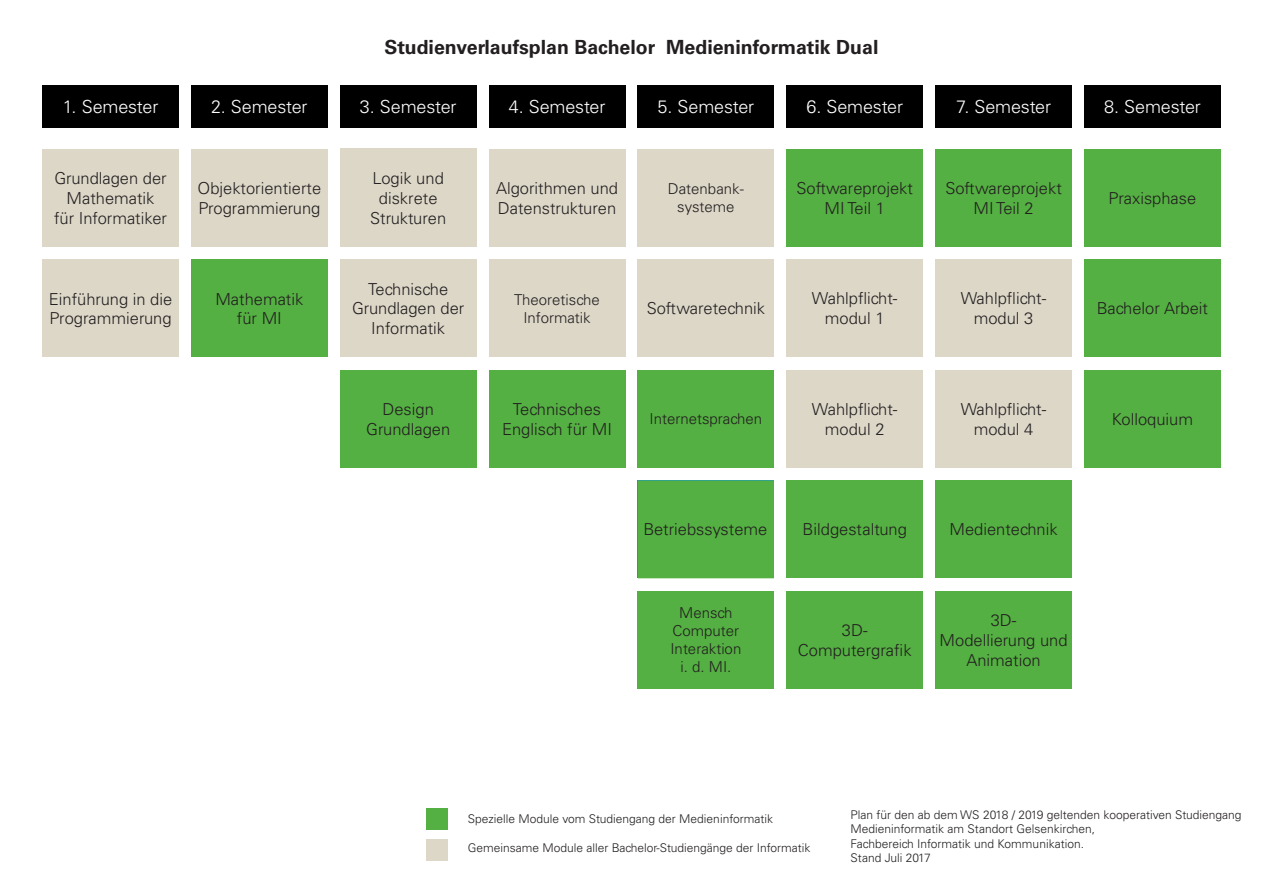
<style>
.page{position:relative;width:1263px;height:893px;background:#fff}
.page>*{position:absolute;margin:0;border:0;box-sizing:border-box;transform-origin:0 0}
.t1{font:700 19.5px "Univers LT Std";color:#231f20}
.t2{font:300 18px "Univers LT Std";letter-spacing:-.01em;color:#fff}
.t3{font:300 16.5px/19.8px "Univers LT Std";color:#231f20;text-align:center}
.t4{font:300 15px "Univers LT Std";color:#231f20}
.t5{font:300 12px/14.4px "Univers LT Std";color:#231f20}
</style>
<div class="page">
<div style="left:43px;top:85px;width:136px;height:43px;background:#000"></div>
<div style="left:191px;top:85px;width:136px;height:43px;background:#000"></div>
<div style="left:340px;top:85px;width:136px;height:43px;background:#000"></div>
<div style="left:489px;top:85px;width:136px;height:43px;background:#000"></div>
<div style="left:638px;top:85px;width:136px;height:43px;background:#000"></div>
<div style="left:787px;top:85px;width:136px;height:43px;background:#000"></div>
<div style="left:1084px;top:85px;width:136px;height:43px;background:#000"></div>
<div style="left:935px;top:85px;width:136px;height:43px;background:#000"></div>
<div style="left:43px;top:149px;width:136px;height:98px;background:#ddd7c8"></div>
<div style="left:340px;top:149px;width:136px;height:98px;background:#ddd7c8"></div>
<div style="left:43px;top:259px;width:136px;height:98px;background:#ddd7c8"></div>
<div style="left:340px;top:260px;width:136px;height:97px;background:#ddd7c8"></div>
<div style="left:340px;top:370px;width:136px;height:98px;background:#54b042"></div>
<div style="left:191px;top:260px;width:136px;height:97px;background:#54b042"></div>
<div style="left:489px;top:149px;width:136px;height:97px;background:#ddd7c8"></div>
<div style="left:191px;top:149px;width:136px;height:98px;background:#ddd7c8"></div>
<div style="left:489px;top:370px;width:136px;height:98px;background:#54b042"></div>
<div style="left:489px;top:259px;width:136px;height:98px;background:#ddd7c8"></div>
<div style="left:638px;top:149px;width:136px;height:98px;background:#ddd7c8"></div>
<div style="left:638px;top:260px;width:136px;height:97px;background:#ddd7c8"></div>
<div style="left:638px;top:370px;width:136px;height:98px;background:#54b042"></div>
<div style="left:638px;top:480px;width:136px;height:98px;background:#54b042"></div>
<div style="left:638px;top:591px;width:136px;height:98px;background:#54b042"></div>
<div style="left:787px;top:149px;width:136px;height:98px;background:#54b042"></div>
<div style="left:787px;top:259px;width:136px;height:98px;background:#ddd7c8"></div>
<div style="left:787px;top:370px;width:136px;height:98px;background:#ddd7c8"></div>
<div style="left:787px;top:480px;width:136px;height:98px;background:#54b042"></div>
<div style="left:787px;top:591px;width:136px;height:98px;background:#54b042"></div>
<div style="left:935px;top:149px;width:136px;height:98px;background:#54b042"></div>
<div style="left:935px;top:259px;width:136px;height:98px;background:#ddd7c8"></div>
<div style="left:935px;top:370px;width:136px;height:98px;background:#ddd7c8"></div>
<div style="left:935px;top:480px;width:136px;height:98px;background:#54b042"></div>
<div style="left:935px;top:591px;width:136px;height:98px;background:#54b042"></div>
<div style="left:1084px;top:149px;width:136px;height:98px;background:#54b042"></div>
<div style="left:1084px;top:259px;width:136px;height:98px;background:#54b042"></div>
<div style="left:1084px;top:370px;width:136px;height:98px;background:#54b042"></div>
<div style="left:427px;top:839px;width:21px;height:21px;background:#ddd7c8"></div>
<div style="left:427px;top:808px;width:21px;height:21px;background:#54b042"></div>
<p class="t1" style="left:384px;top:36px;width:495px">Studienverlaufsplan Bachelor Medieninformatik Dual</p>
<p class="t2" style="left:63px;top:96px;width:97px">1. Semester</p>
<p class="t2" style="left:211px;top:96px;width:98px">2. Semester</p>
<p class="t2" style="left:360px;top:96px;width:98px">3. Semester</p>
<p class="t2" style="left:509px;top:96px;width:98px">4. Semester</p>
<p class="t2" style="left:657px;top:96px;width:98px">5. Semester</p>
<p class="t2" style="left:806px;top:96px;width:98px">6. Semester</p>
<p class="t2" style="left:956px;top:96px;width:96px">7. Semester</p>
<p class="t2" style="left:1104px;top:96px;width:98px">8. Semester</p>
<p class="t3" style="left:54px;top:168px;width:114px">Grundlagen der</p>
<p class="t3" style="left:67px;top:188px;width:89px">Mathematik</p>
<p class="t3" style="left:54px;top:208px;width:115px">für Informatiker</p>
<p class="t3" style="left:197px;top:178px;width:125px">Objektorientierte</p>
<p class="t3" style="left:198px;top:198px;width:124px">Programmierung</p>
<p class="t3" style="left:49px;top:289px;width:125px;text-align:left">Einführung in die<br>Programmierung</p>
<p class="t3" style="left:215px;top:289px;width:89px">Mathematik</p>
<p class="t3" style="left:237px;top:309px;width:46px">für MI</p>
<p class="t3" style="left:373px;top:168px;width:73px">Logik und</p>
<p class="t3" style="left:379px;top:188px;width:60px">diskrete</p>
<p class="t3" style="left:370px;top:208px;width:78px">Strukturen</p>
<p class="t3" style="left:368px;top:279px;width:81px">Technische</p>
<p class="t3" style="left:352px;top:299px;width:114px">Grundlagen der<br>Informatik</p>
<p class="t3" style="left:383px;top:399px;width:53px">Design</p>
<p class="t3" style="left:366px;top:419px;width:85px">Grundlagen</p>
<p class="t3" style="left:496px;top:178px;width:123px">Algorithmen und</p>
<p class="t3" style="left:498px;top:198px;width:120px">Datenstrukturen</p>
<p class="t4" style="left:668px;top:180px;width:77px">Datenbank-</p>
<p class="t4" style="left:677px;top:198px;width:59px">systeme</p>
<p class="t4" style="left:514px;top:290px;width:87px">Theoretische</p>
<p class="t4" style="left:523px;top:308px;width:69px">Informatik</p>
<p class="t3" style="left:647px;top:299px;width:120px">Softwaretechnik</p>
<p class="t3" style="left:513px;top:399px;width:90px">Technisches</p>
<p class="t3" style="left:502px;top:419px;width:112px">Englisch für MI</p>
<p class="t4" style="left:650px;top:410px;width:114px">Internetsprachen</p>
<p class="t3" style="left:796px;top:178px;width:118px">Softwareprojekt<br>MI Teil 1</p>
<p class="t3" style="left:812px;top:289px;width:87px">Wahlpflicht-</p>
<p class="t3" style="left:825px;top:308px;width:61px">modul 1</p>
<p class="t3" style="left:812px;top:399px;width:87px">Wahlpflicht-</p>
<p class="t3" style="left:825px;top:419px;width:61px">modul 2</p>
<p class="t3" style="left:945px;top:178px;width:118px">Softwareprojekt<br>MI Teil 2</p>
<p class="t3" style="left:961px;top:289px;width:87px">Wahlpflicht-</p>
<p class="t3" style="left:974px;top:308px;width:61px">modul 3</p>
<p class="t3" style="left:961px;top:399px;width:87px">Wahlpflicht-</p>
<p class="t3" style="left:974px;top:419px;width:61px">modul 4</p>
<p class="t3" style="left:1108px;top:188px;width:89px">Praxisphase</p>
<p class="t3" style="left:1097px;top:298px;width:113px">Bachelor Arbeit</p>
<p class="t3" style="left:1112px;top:409px;width:83px">Kolloquium</p>
<p class="t3" style="left:643px;top:520px;width:126px">Betriebssysteme</p>
<p class="t4" style="left:679px;top:604px;width:55px">Mensch</p>
<p class="t4" style="left:672px;top:622px;width:68px">Computer</p>
<p class="t4" style="left:670px;top:640px;width:72px">Interaktion</p>
<p class="t4" style="left:680px;top:658px;width:52px">i. d. MI.</p>
<p class="t3" style="left:802px;top:520px;width:106px">Bildgestaltung</p>
<p class="t3" style="left:949px;top:520px;width:110px">Medientechnik</p>
<p class="t3" style="left:842px;top:620px;width:27px">3D-</p>
<p class="t3" style="left:798px;top:640px;width:115px">Computergrafik</p>
<p class="t3" style="left:991px;top:610px;width:27px">3D-</p>
<p class="t3" style="left:939px;top:630px;width:129px">Modellierung und<br>Animation</p>
<p class="t5" style="left:468px;top:811px;width:307px">Spezielle Module vom Studiengang der Medieninformatik</p>
<p class="t5" style="left:468px;top:840px;width:344px">Gemeinsame Module aller Bachelor-Studiengänge der Informatik</p>
<p class="t5" style="left:850px;top:807px;width:393px">Plan für den ab dem WS 2018 / 2019 geltenden kooperativen Studiengang<br>Medieninformatik am Standort Gelsenkirchen,</p>
<p class="t5" style="left:850px;top:836px;width:235px">Fachbereich Informatik und Kommunikation.</p>
<p class="t5" style="left:850px;top:851px;width:82px">Stand Juli 2017</p>
</div>
